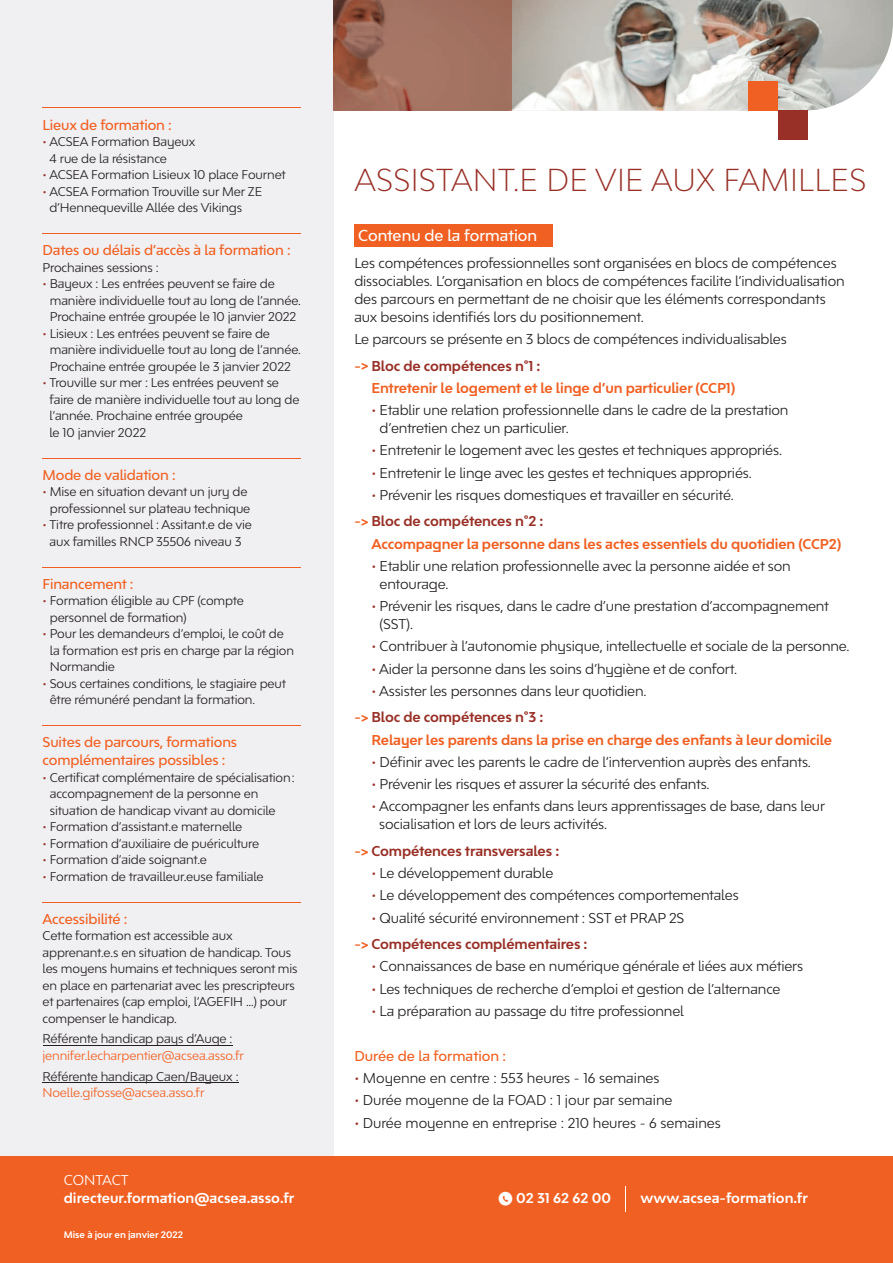
<style>
.page{position:relative;width:893px;height:1263px;background:#fff}
.page>*{position:absolute;margin:0;border:0;box-sizing:border-box;transform-origin:0 0}
.t1{font:300 30px "Bw Modelica SS02";letter-spacing:.01em;color:#983027}
.t2{font:500 15px "Bw Modelica SS02";color:#fff}
.t3{font:13.5px/18px "Bw Modelica SS02";letter-spacing:-.01em;color:#231f20}
.t4{font:700 13.5px "Bw Modelica SS02";letter-spacing:-.01em;color:#f06022}
.t5{font:500 13.5px/18px "Bw Modelica SS02";letter-spacing:-.01em;color:#f06022}
.t6{font:700 13.5px "Bw Modelica SS02";color:#fff}
.t7{font:700 13.5px "Bw Modelica SS02";letter-spacing:-.01em;color:#983027}
.t8{font:13.5px "Bw Modelica SS02";letter-spacing:-.005em;color:#fff}
.t9{font:12px/16.5px "Bw Modelica SS02";letter-spacing:-.01em;color:#231f20}
.t10{font:12px "Bw Modelica SS02";letter-spacing:-.01em;color:#f06022}
.t11{font:700 9px "Bw Modelica SS02";color:#fff}
.s1{color:#983027}
.s2{font-weight:700;color:#f06022}
.s3{font-weight:700;color:#983027}
.s4{color:#f06022}
.s5{font-family:"Social Media Circled";font-weight:400}
</style>
<div class="page">
<div style="left:0;top:0;width:333px;height:1163px;background:#f0eff1"></div>
<div style="left:0;top:1157px;width:893px;height:106px;background:#f06022"></div>
<svg style="left:625px;top:1186px;width:1px;height:26px"></svg>
<img style="left:333px;top:0;width:560px;height:111px">
<div style="left:778px;top:111px;width:30px;height:29px;background:#983027"></div>
<div style="left:748px;top:81px;width:30px;height:30px;background:#f06022"></div>
<hr style="left:43px;top:108px;width:258px;height:1px;background:#f06022">
<hr style="left:43px;top:233px;width:258px;height:1px;background:#f06022">
<hr style="left:43px;top:458px;width:258px;height:1px;background:#f06022">
<hr style="left:43px;top:567px;width:258px;height:1px;background:#f06022">
<hr style="left:43px;top:725px;width:258px;height:1px;background:#f06022">
<hr style="left:43px;top:902px;width:258px;height:1px;background:#f06022">
<hr style="left:43px;top:1045px;width:190px;height:1px;background:#231f20">
<hr style="left:43px;top:1082px;width:196px;height:1px;background:#231f20">
<div style="left:354px;top:224px;width:199px;height:23px;background:#f06022"></div>
<p class="t5" style="left:43px;top:115px;width:131px">Lieux de formation :</p>
<p class="t9" style="left:49px;top:133px;width:147px;text-indent:-7px"><span class="s1">•</span> ACSEA Formation Bayeux<br>4 rue de la résistance</p>
<p class="t9" style="left:43px;top:166px;width:245px"><span class="s1">•</span> ACSEA Formation Lisieux 10 place Fournet</p>
<p class="t9" style="left:49px;top:183px;width:214px;text-indent:-7px"><span class="s1">•</span> ACSEA Formation Trouville sur Mer ZE d’Hennequeville Allée des Vikings</p>
<p class="t5" style="left:43px;top:241px;width:250px">Dates ou délais d’accès à la formation :</p>
<p class="t9" style="left:43px;top:259px;width:118px">Prochaines sessions :</p>
<p class="t9" style="left:50px;top:275px;width:253px;text-indent:-7px"><span class="s1">•</span> Bayeux : Les entrées peuvent se faire de manière individuelle tout au long de l’année.<br>Prochaine entrée groupée le 10 janvier 2022</p>
<p class="t9" style="left:50px;top:325px;width:253px;text-indent:-7px"><span class="s1">•</span> Lisieux : Les entrées peuvent se faire de manière individuelle tout au long de l’année.<br>Prochaine entrée groupée le 3 janvier 2022</p>
<p class="t9" style="left:49px;top:374px;width:251px;text-indent:-7px"><span class="s1">•</span> Trouville sur mer : Les entrées peuvent se faire de manière individuelle tout au long de l’année. Prochaine entrée groupée<br>le 10 janvier 2022</p>
<p class="t5" style="left:43px;top:465px;width:135px">Mode de validation :</p>
<p class="t9" style="left:43px;top:483px;width:209px;text-align:right"><span class="s1">•</span> Mise en situation devant un jury de professionnel sur plateau technique</p>
<p class="t9" style="left:43px;top:516px;width:211px;text-align:center"><span class="s1">•</span> Titre professionnel : Assitant.e de vie aux familles RNCP 35506 niveau 3</p>
<p class="t5" style="left:43px;top:574px;width:92px">Financement :</p>
<p class="t9" style="left:50px;top:592px;width:196px;text-indent:-7px"><span class="s1">•</span> Formation éligible au CPF (compte personnel de formation)</p>
<p class="t9" style="left:50px;top:625px;width:246px;text-indent:-7px"><span class="s1">•</span> Pour les demandeurs d’emploi, le coût de la formation est pris en charge par la région<br>Normandie</p>
<p class="t9" style="left:50px;top:675px;width:238px;text-indent:-7px"><span class="s1">•</span> Sous certaines conditions, le stagiaire peut être rémunéré pendant la formation.</p>
<p class="t5" style="left:43px;top:733px;width:196px">Suites de parcours, formations complémentaires possibles :</p>
<p class="t9" style="left:50px;top:769px;width:247px;text-indent:-7px"><span class="s1">•</span> Certificat complémentaire de spécialisation : accompagnement de la personne en situation de handicap vivant au domicile</p>
<p class="t9" style="left:43px;top:818px;width:201px"><span class="s1">•</span> Formation d’assistant.e maternelle</p>
<p class="t9" style="left:43px;top:835px;width:218px"><span class="s1">•</span> Formation d’auxiliaire de puériculture</p>
<p class="t9" style="left:43px;top:851px;width:166px"><span class="s1">•</span> Formation d’aide soignant.e</p>
<p class="t9" style="left:43px;top:868px;width:223px"><span class="s1">•</span> Formation de travailleur.euse familiale</p>
<p class="t5" style="left:43px;top:909px;width:87px">Accessibilité :</p>
<p class="t9" style="left:43px;top:927px;width:257px">Cette formation est accessible aux apprenant.e.s en situation de handicap. Tous les moyens humains et techniques seront mis en place en partenariat avec les prescripteurs et partenaires (cap emploi, l’AGEFIH …) pour compenser le handicap.</p>
<p class="t9" style="left:43px;top:1030px;width:191px">Référente handicap pays d’Auge :</p>
<p class="t10" style="left:43px;top:1048px;width:203px">jennifer.lecharpentier@acsea.asso.fr</p>
<p class="t9" style="left:43px;top:1068px;width:198px">Référente handicap Caen/Bayeux :</p>
<p class="t10" style="left:43px;top:1085px;width:163px">Noelle.gifosse@acsea.asso.fr</p>
<h1 class="t1" style="left:354px;top:161px;width:513px">ASSISTANT.E DE VIE AUX FAMILLES</h1>
<p class="t2" style="left:358px;top:226px;width:180px">Contenu de la formation</p>
<p class="t3" style="left:354px;top:253px;width:492px">Les compétences professionnelles sont organisées en blocs de compétences dissociables. L’organisation en blocs de compétences facilite l’individualisation des parcours en permettant de ne choisir que les éléments correspondants aux besoins identifiés lors du positionnement.</p>
<p class="t3" style="left:354px;top:325px;width:434px;line-height:26.5px">Le parcours se présente en 3 blocs de compétences individualisables <span class="s2">-&gt;</span> <span class="s3">Bloc de compétences n°1 :</span></p>
<p class="t4" style="left:371px;top:379px;width:365px">Entretenir le logement et le linge d’un particulier (CCP1)</p>
<p class="t3" style="left:380px;top:401px;width:410px;text-indent:-8px"><span class="s1">•</span> Etablir une relation professionnelle dans le cadre de la prestation d’entretien chez un particulier.</p>
<p class="t3" style="left:371px;top:441px;width:412px"><span class="s1">•</span> Entretenir le logement avec les gestes et techniques appropriés.</p>
<p class="t3" style="left:371px;top:463px;width:382px"><span class="s1">•</span> Entretenir le linge avec les gestes et techniques appropriés.</p>
<p class="t3" style="left:354px;top:481px;width:381px;line-height:26.5px;text-indent:17px"><span class="s1">•</span> Prévenir les risques domestiques et travailler en sécurité. <span class="s2">-&gt;</span> <span class="s3">Bloc de compétences n°2 :</span></p>
<p class="t4" style="left:371px;top:535px;width:471px">Accompagner la personne dans les actes essentiels du quotidien (CCP2)</p>
<p class="t3" style="left:380px;top:556px;width:413px;text-indent:-8px"><span class="s1">•</span> Etablir une relation professionnelle avec la personne aidée et son entourage.</p>
<p class="t3" style="left:380px;top:597px;width:451px;text-indent:-8px"><span class="s1">•</span> Prévenir les risques, dans le cadre d’une prestation d’accompagnement (SST).</p>
<p class="t3" style="left:371px;top:637px;width:480px"><span class="s1">•</span> Contribuer à l’autonomie physique, intellectuelle et sociale de la personne.</p>
<p class="t3" style="left:371px;top:659px;width:367px"><span class="s1">•</span> Aider la personne dans les soins d’hygiène et de confort.</p>
<p class="t3" style="left:354px;top:677px;width:294px;line-height:26.5px;text-indent:17px"><span class="s1">•</span> Assister les personnes dans leur quotidien. <span class="s2">-&gt;</span> <span class="s3">Bloc de compétences n°3 :</span></p>
<p class="t4" style="left:371px;top:731px;width:462px">Relayer les parents dans la prise en charge des enfants à leur domicile</p>
<p class="t3" style="left:371px;top:752px;width:441px"><span class="s1">•</span> Définir avec les parents le cadre de l’intervention auprès des enfants.</p>
<p class="t3" style="left:371px;top:775px;width:340px"><span class="s1">•</span> Prévenir les risques et assurer la sécurité des enfants.</p>
<p class="t3" style="left:379px;top:797px;width:447px;text-indent:-8px"><span class="s1">•</span> Accompagner les enfants dans leurs apprentissages de base, dans leur socialisation et lors de leurs activités.</p>
<p class="t7" style="left:354px;top:842px;width:206px"><span class="s4">-&gt;</span> Compétences transversales :</p>
<p class="t3" style="left:371px;top:864px;width:183px"><span class="s1">•</span> Le développement durable</p>
<p class="t3" style="left:371px;top:886px;width:369px"><span class="s1">•</span> Le développement des compétences comportementales</p>
<p class="t3" style="left:354px;top:904px;width:332px;line-height:26.5px;text-indent:17px"><span class="s1">•</span> Qualité sécurité environnement : SST et PRAP 2S <span class="s2">-&gt;</span> <span class="s3">Compétences complémentaires :</span></p>
<p class="t3" style="left:371px;top:957px;width:433px"><span class="s1">•</span> Connaissances de base en numérique générale et liées aux métiers</p>
<p class="t3" style="left:371px;top:979px;width:411px"><span class="s1">•</span> Les techniques de recherche d’emploi et gestion de l’alternance</p>
<p class="t3" style="left:371px;top:1001px;width:314px"><span class="s1">•</span> La préparation au passage du titre professionnel</p>
<p class="t5" style="left:354px;top:1046px;width:153px">Durée de la formation :</p>
<p class="t3" style="left:354px;top:1069px;width:307px"><span class="s1">•</span> Moyenne en centre : 553 heures - 16 semaines</p>
<p class="t3" style="left:354px;top:1091px;width:320px"><span class="s1">•</span> Durée moyenne de la FOAD : 1 jour par semaine</p>
<p class="t3" style="left:354px;top:1113px;width:368px"><span class="s1">•</span> Durée moyenne en entreprise : 210 heures - 6 semaines</p>
<p class="t8" style="left:64px;top:1172px;width:66px">CONTACT</p>
<p class="t6" style="left:64px;top:1190px;width:232px">directeur.formation@acsea.asso.fr</p>
<p class="t8" style="left:85px;top:1172px;width:66px">CONTACT</p>
<p class="t6" style="left:85px;top:1190px;width:232px">dir cteu .formation@acsea.asso.fr</p>
<p class="t6" style="left:499px;top:1189px;width:114px"><span class="s5">m</span> 02 31 62 62 00</p>
<p class="t6" style="left:640px;top:1189px;width:169px">www.acsea-formation.fr</p>
<p class="t11" style="left:64px;top:1229px;width:121px">Mise à jour en janvier 2022</p>
</div>
